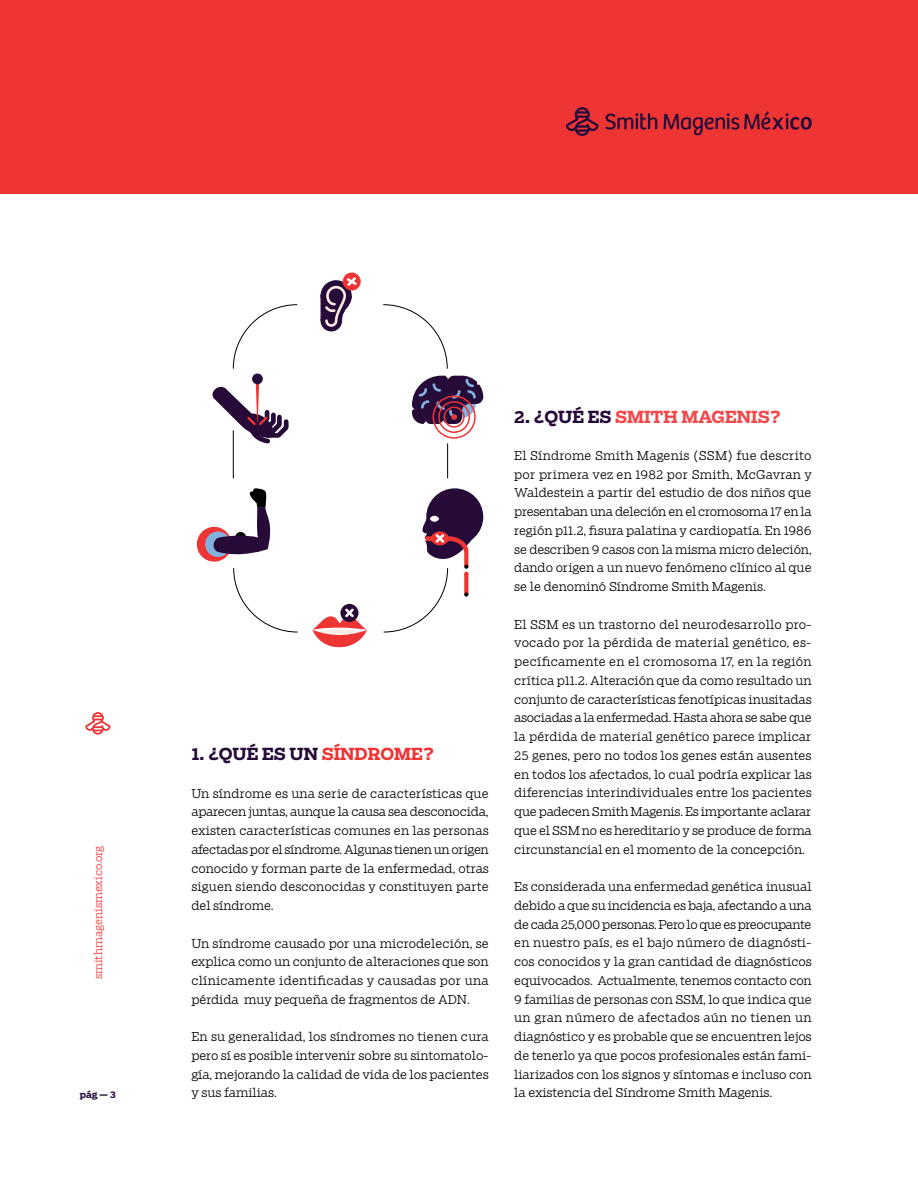
<style>
.page{position:relative;width:918px;height:1188px;background:#fff}
.page>*{position:absolute;margin:0;border:0;box-sizing:border-box;transform-origin:0 0}
.t1{font:700 16.5px "Boomer Serif";color:#f0484b}
.t2{font:700 16.5px "Boomer Serif";color:#260a38}
.t3{font:300 12px/18.8px "Boomer Serif";letter-spacing:-.005em;color:#000;text-align:justify}
.t4{font:300 10.5px "Boomer Serif";letter-spacing:-.005em;color:#ee3534}
.t5{font:700 9px "Boomer Serif";color:#260a38}
.s1{color:#260a38}
.s2{color:#ee3534}
</style>
<div class="page">
<div style="left:0;top:0;width:918px;height:193px;background:#ee3534"></div>
<svg style="left:85px;top:712px;width:26px;height:23px"></svg>
<hr style="left:447px;top:443px;width:1px;height:35px;background:#000">
<hr style="left:233px;top:430px;width:1px;height:48px;background:#000">
<div style="left:252px;top:374px;width:11px;height:10px;background:#260a38;border-radius:50%"></div>
<svg style="left:212px;top:379px;width:77px;height:68px"></svg>
<svg style="left:412px;top:376px;width:71px;height:63px"></svg>
<div style="left:426px;top:488px;width:57px;height:57px;background:#260a38;border-radius:50%"></div>
<svg style="left:383px;top:304px;width:65px;height:65px"></svg>
<svg style="left:233px;top:568px;width:65px;height:64px"></svg>
<svg style="left:233px;top:304px;width:65px;height:65px"></svg>
<svg style="left:383px;top:497px;width:89px;height:135px"></svg>
<div style="left:197px;top:527px;width:35px;height:35px;background:#ee3534;border-radius:50%"></div>
<div style="left:205px;top:531px;width:26px;height:26px;background:#83b1df;border-radius:50%"></div>
<svg style="left:212px;top:488px;width:59px;height:71px"></svg>
<div style="left:321px;top:310px;width:21px;height:21px;background:#260a38;border-radius:50%"></div>
<div style="left:343px;top:273px;width:18px;height:18px;background:#ee3534;border-radius:50%"></div>
<svg style="left:321px;top:277px;width:36px;height:50px"></svg>
<svg style="left:340px;top:604px;width:19px;height:18px"></svg>
<svg style="left:312px;top:609px;width:55px;height:38px"></svg>
<svg style="left:566px;top:107px;width:33px;height:29px"></svg>
<svg style="left:605px;top:113px;width:52px;height:17px"></svg>
<svg style="left:664px;top:111px;width:148px;height:24px"></svg>
<h1 class="t1" style="left:514px;top:406px;width:268px"><span class="s1">2. ¿QUÉ ES</span> SMITH MAGENIS?</h1>
<p class="t3" style="left:514px;top:446px;width:299px">El Síndrome Smith Magenis (SSM) fue descrito por primera vez en 1982 por Smith, McGavran y Waldestein a partir del estudio de dos niños que presentaban una deleción en el cromosoma 17 en la región p11.2, fisura palatina y cardiopatía. En 1986 se describen 9 casos con la misma micro deleción, dando origen a un nuevo fenómeno clínico al que se le denominó Síndrome Smith Magenis.</p>
<p class="t3" style="left:514px;top:615px;width:299px">El SSM es un trastorno del neurodesarrollo pro&shy;vocado por la pérdida de material genético, es&shy;pecíficamente en el cromosoma 17, en la región crítica p11.2. Alteración que da como resultado un conjunto de características fenotípicas inusitadas asociadas a la enfermedad. Hasta ahora se sabe que la pérdida de material genético parece implicar 25 genes, pero no todos los genes están ausentes en todos los afectados, lo cual podría explicar las diferencias interindividuales entre los pacientes que padecen Smith Magenis. Es importante aclarar que el SSM no es hereditario y se produce de forma circunstancial en el momento de la concepción.</p>
<p class="t3" style="left:514px;top:877px;width:299px">Es considerada una enfermedad genética inusual debido a que su incidencia es baja, afectando a una de cada 25,000 personas. Pero lo que es preocupante en nuestro país, es el bajo número de diagnósti&shy;cos conocidos y la gran cantidad de diagnósticos equivocados. Actualmente, tenemos contacto con 9 familias de personas con SSM, lo que indica que un gran número de afectados aún no tienen un diagnóstico y es probable que se encuentren lejos de tenerlo ya que pocos profesionales están fami&shy;liarizados con los signos y síntomas e incluso con</p>
<h1 class="t2" style="left:191px;top:744px;width:245px">1. ¿QUÉ ES UN <span class="s2">SÍNDROME?</span></h1>
<p class="t3" style="left:191px;top:784px;width:299px">Un síndrome es una serie de características que aparecen juntas, aunque la causa sea desconocida, existen características comunes en las personas afectadas por el síndrome. Algunas tienen un origen conocido y forman parte de la enfermedad, otras siguen siendo desconocidas y constituyen parte del síndrome.</p>
<p class="t3" style="left:191px;top:934px;width:299px">Un síndrome causado por una microdeleción, se explica como un conjunto de alteraciones que son clínicamente identificadas y causadas por una pérdida muy pequeña de fragmentos de ADN.</p>
<p class="t3" style="left:191px;top:1027px;width:299px">En su generalidad, los síndromes no tienen cura pero sí es posible intervenir sobre su sintomatolo&shy;gía, mejorando la calidad de vida de los pacientes y sus familias.</p>
<p class="t4" style="left:92px;top:979px;width:135px;rotate:-90deg">smithmagenismexico.org</p>
<p class="t5" style="left:80px;top:1089px;width:37px">PÁG — 3</p>
<p class="t3" style="left:514px;top:1083px;width:260px">la existencia del Síndrome Smith Magenis.</p>
</div>
